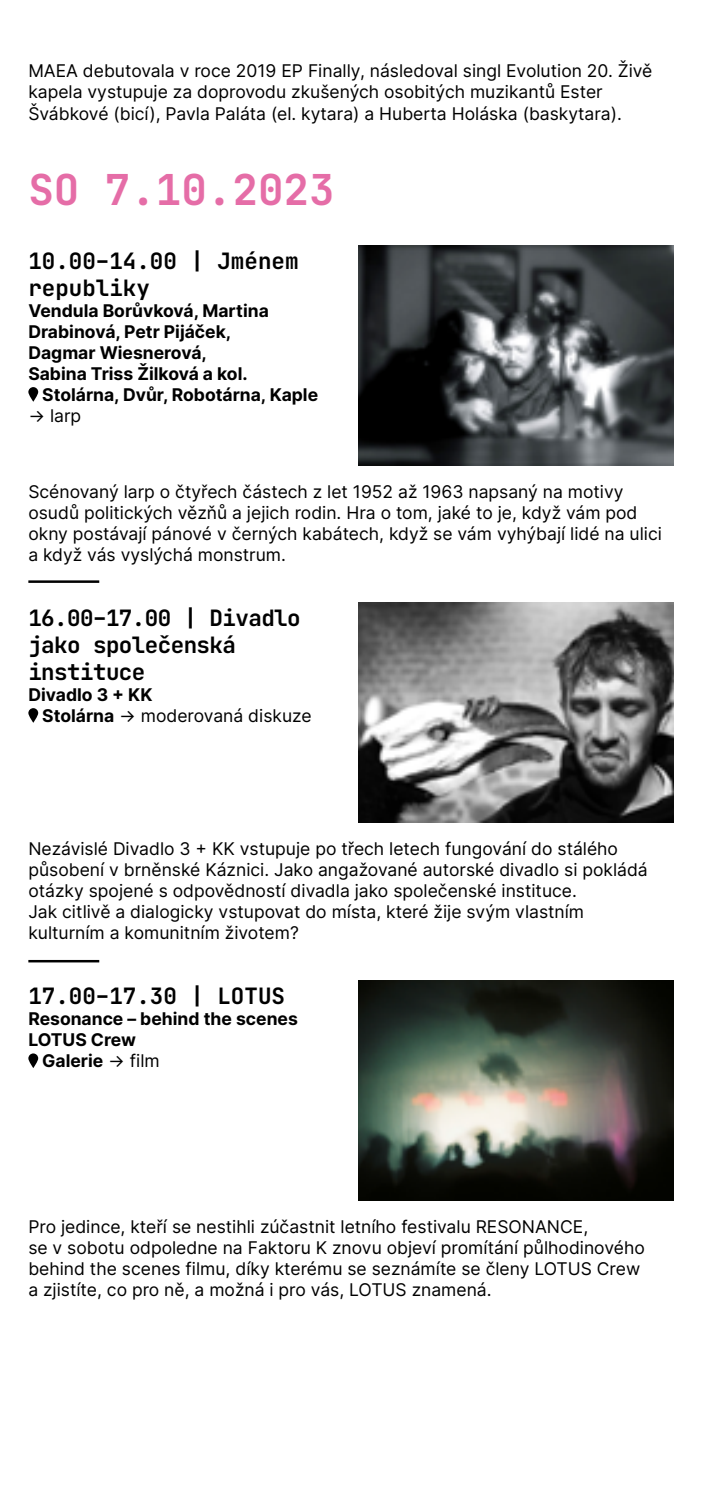
<style>
.page{position:relative;width:702px;height:1489px;background:#fff}
.page>*{position:absolute;margin:0;border:0;box-sizing:border-box;transform-origin:0 0}
.t1{font:700 42.5px "Jet Brains Mono";color:#e56da7}
.t2{font:700 22.5px/27px "Jet Brains Mono";color:#000}
.t3{font:700 22.5px/27px "Jet Brains Mono";letter-spacing:-.025em;color:#000}
.t4{font:17.5px/21px "Inter";color:#000}
.t5{font:700 17.5px/21px "Inter";color:#000}
.s1{font-weight:400}
</style>
<div class="page">
<img style="left:358px;top:245px;width:315px;height:220px">
<img style="left:358px;top:602px;width:315px;height:220px">
<img style="left:358px;top:980px;width:315px;height:220px">
<svg style="left:28px;top:387px;width:10px;height:15px"></svg>
<svg style="left:28px;top:708px;width:10px;height:14px"></svg>
<svg style="left:28px;top:1053px;width:10px;height:15px"></svg>
<hr style="left:28px;top:580px;width:71px;height:3px;background:#000">
<hr style="left:28px;top:959px;width:71px;height:3px;background:#000">
<p class="t4" style="left:28px;top:60px;width:625px">MAEA debutovala v roce 2019 EP Finally, následoval singl Evolution 20. Živě kapela vystupuje za doprovodu zkušených osobitých muzikantů Ester<br>Švábkové (bicí), Pavla Paláta (el. kytara) a Huberta Holáska (baskytara).</p>
<h1 class="t1" style="left:28px;top:161px;width:307px">SO 7.10.2023</h1>
<p class="t2" style="left:28px;top:247px;width:272px">10.00–14.00 | Jménem republiky</p>
<p class="t5" style="left:28px;top:299px;width:242px">Vendula Borůvková, Martina<br>Drabinová, Petr Pijáček,<br>Dagmar Wiesnerová,<br>Sabina Triss Žilková a kol.</p>
<p class="t5" style="left:42px;top:383px;width:277px">Stolárna, Dvůr, Robotárna, Kaple</p>
<p class="t4" style="left:28px;top:404px;width:54px">→ larp</p>
<p class="t4" style="left:28px;top:480px;width:635px">Scénovaný larp o čtyřech částech z let 1952 až 1963 napsaný na motivy osudů politických vězňů a jejich rodin. Hra o tom, jaké to je, když vám pod okny postávají pánové v černých kabátech, když se vám vyhýbají lidé na ulici a když vás vyslýchá monstrum.</p>
<p class="t3" style="left:28px;top:604px;width:274px">16.00–17.00 | Divadlo jako společenská instituce</p>
<p class="t5" style="left:42px;top:683px;width:271px;text-indent:-14px">Divadlo 3 + KK<br>Stolárna <span class="s1">→ moderovaná diskuze</span></p>
<p class="t4" style="left:28px;top:837px;width:621px">Nezávislé Divadlo 3 + KK vstupuje po třech letech fungování do stálého působení v brněnské Káznici. Jako angažované autorské divadlo si pokládá otázky spojené s odpovědností divadla jako společenské instituce.<br>Jak citlivě a dialogicky vstupovat do místa, které žije svým vlastním kulturním a komunitním životem?</p>
<p class="t2" style="left:28px;top:982px;width:258px">17.00–17.30 | LOTUS</p>
<p class="t5" style="left:28px;top:1007px;width:271px">Resonance – behind the scenes</p>
<p class="t5" style="left:28px;top:1028px;width:109px">LOTUS Crew</p>
<p class="t5" style="left:42px;top:1049px;width:119px">Galerie <span class="s1">→ film</span></p>
<p class="t4" style="left:28px;top:1215px;width:618px">Pro jedince, kteří se nestihli zúčastnit letního festivalu RESONANCE,<br>se v sobotu odpoledne na Faktoru K znovu objeví promítání půlhodinového behind the scenes filmu, díky kterému se seznámíte se členy LOTUS Crew a zjistíte, co pro ně, a možná i pro vás, LOTUS znamená.</p>
</div>
